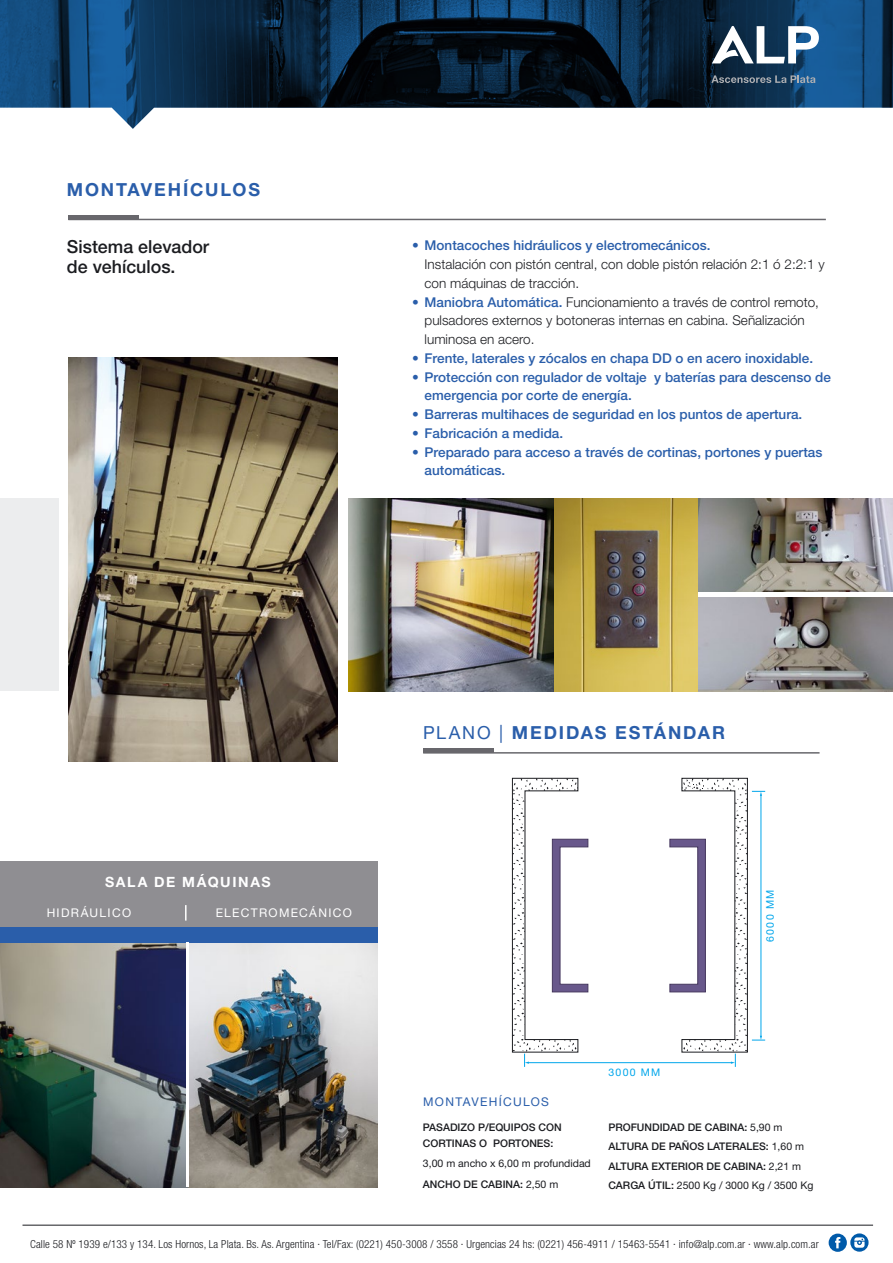
<style>
.page{position:relative;width:893px;height:1263px;background:#fff}
.page>*{position:absolute;margin:0;border:0;box-sizing:border-box;transform-origin:0 0}
.t1{font:700 18px "Helvetica Neue LT Pro";letter-spacing:.105em;color:#2a5eaa}
.t2{font:500 18px/19.5px "Helvetica Neue LT Pro";color:#1b1c20}
.t3{font:700 14.1px "Helvetica Neue LT Pro";letter-spacing:.115em;color:#fff}
.t4{font:500 13.5px/18.8px "Helvetica Neue LT Pro";color:#2a5eaa}
.t5{font:300 13.5px/18.8px "Helvetica Neue LT Pro";color:#1b1c20}
.t6{font:12px "Helvetica Neue LT Pro";letter-spacing:.11em;color:#fff}
.t7{font:12px "Helvetica Neue LT Pro";letter-spacing:.11em;color:#2a5eaa}
.t8{font:300 condensed 11.1px "Helvetica Neue LT Pro";letter-spacing:.01em;color:#1b1c20}
.t9{font:500 10.5px/19.5px "Helvetica Neue LT Pro";color:#1b1c20}
.t10{font:10.5px/21px "Helvetica Neue LT Pro";color:#1b1c20}
.t11{font:10.5px "Helvetica Neue LT Pro";letter-spacing:.13em;color:#00a6eb}
.s1{font-weight:500;color:#2a5eaa}
.s2{font-weight:400}
.s3{font-weight:500}
</style>
<div class="page">
<img style="left:189px;top:942px;width:188px;height:245px">
<img style="left:0;top:942px;width:186px;height:245px">
<div style="left:0;top:861px;width:377px;height:81px;background:#8f8e92"></div>
<hr style="left:423px;top:752px;width:396px;height:2px;background:#68676c">
<div style="left:423px;top:748px;width:71px;height:5px;background:#68676c"></div>
<hr style="left:68px;top:219px;width:758px;height:1px;background:#68676c">
<hr style="left:68px;top:215px;width:71px;height:4px;background:#68676c">
<div style="left:0;top:498px;width:893px;height:193px;background:#ecedee"></div>
<div style="left:0;top:927px;width:377px;height:15px;background:#2a5eaa"></div>
<hr style="left:528px;top:1062px;width:204px;height:1px;background:#00a6eb">
<svg style="left:511px;top:777px;width:78px;height:290px"></svg>
<svg style="left:669px;top:777px;width:96px;height:290px"></svg>
<img style="left:348px;top:498px;width:206px;height:193px">
<img style="left:554px;top:498px;width:339px;height:194px">
<div style="left:699px;top:592px;width:194px;height:5px;background:#fff"></div>
<div style="left:338px;top:498px;width:10px;height:194px;background:#fff"></div>
<div style="left:59px;top:497px;width:9px;height:198px;background:#fff"></div>
<img style="left:68px;top:357px;width:270px;height:404px">
<svg style="left:185px;top:905px;width:2px;height:15px"></svg>
<svg style="left:0;top:0;width:893px;height:129px"></svg>
<svg style="left:711px;top:75px;width:104px;height:8px"></svg>
<svg style="left:712px;top:26px;width:107px;height:37px"></svg>
<hr style="left:23px;top:1225px;width:850px;height:1px;background:#1b1c20">
<svg style="left:829px;top:1233px;width:39px;height:19px"></svg>
<h1 class="t1" style="left:67px;top:179px;width:195px">MONTAVEHÍCULOS</h1>
<h1 class="t2" style="left:67px;top:237px;width:144px">Sistema elevador de vehículos.</h1>
<p class="t4" style="left:412px;top:236px;width:300px">• Montacoches hidráulicos y electromecánicos.</p>
<p class="t5" style="left:425px;top:255px;width:401px">Instalación con pistón central, con doble pistón relación 2:1 ó 2:2:1 y con máquinas de tracción.</p>
<p class="t5" style="left:425px;top:292px;width:396px;text-indent:-12px"><span class="s1">• Maniobra Automática.</span> Funcionamiento a través de control remoto, pulsadores externos y botoneras internas en cabina. Señalización luminosa en acero.</p>
<p class="t4" style="left:412px;top:348px;width:402px">• Frente, laterales y zócalos en chapa DD o en acero inoxidable.</p>
<p class="t4" style="left:425px;top:367px;width:408px;text-indent:-12px">• Protección con regulador de voltaje y baterías para descenso de emergencia por corte de energía.</p>
<p class="t4" style="left:412px;top:405px;width:392px">• Barreras multihaces de seguridad en los puntos de apertura.</p>
<p class="t4" style="left:412px;top:423px;width:152px">• Fabricación a medida.</p>
<p class="t4" style="left:425px;top:442px;width:399px;text-indent:-12px">• Preparado para acceso a través de cortinas, portones y puertas automáticas.</p>
<p class="t3" style="left:105px;top:873px;width:167px">SALA DE MÁQUINAS</p>
<p class="t6" style="left:47px;top:906px;width:86px">HIDRÁULICO</p>
<p class="t6" style="left:216px;top:906px;width:138px">ELECTROMECÁNICO</p>
<h1 class="t1" style="left:423px;top:721px;width:304px"><span class="s2">PLANO |</span> MEDIDAS ESTÁNDAR</h1>
<p class="t11" style="left:608px;top:1066px;width:53px">3000 MM</p>
<p class="t11" style="left:764px;top:942px;width:53px;rotate:-90deg">6000 MM</p>
<p class="t7" style="left:423px;top:1095px;width:127px">MONTAVEHÍCULOS</p>
<p class="t9" style="left:423px;top:1118px;width:140px;line-height:16.5px">PASADIZO P/EQUIPOS CON<br>CORTINAS O PORTONES:</p>
<p class="t10" style="left:423px;top:1152px;width:169px">3,00 m ancho x 6,00 m profundidad<br><span class="s3">ANCHO DE CABINA:</span> 2,50 m</p>
<p class="t9" style="left:608px;top:1117px;width:207px">PROFUNDIDAD DE CABINA: <span class="s2">5,90 m<br></span>ALTURA DE PAÑOS LATERALES: <span class="s2">1,60 m<br></span>ALTURA EXTERIOR DE CABINA: <span class="s2">2,21 m<br></span>CARGA ÚTIL: <span class="s2">2500 Kg / 3000 Kg / 3500 Kg</span></p>
<p class="t8" style="left:30px;top:1237px;width:790px">Calle 58 Nº 1939 e/133 y 134. Los Hornos, La Plata. Bs. As. Argentina · Tel/Fax: (0221) 450-3008 / 3558 · Urgencias 24 hs: (0221) 456-4911 / 15463-5541 · info@alp.com.ar · www.alp.com.ar</p>
</div>
